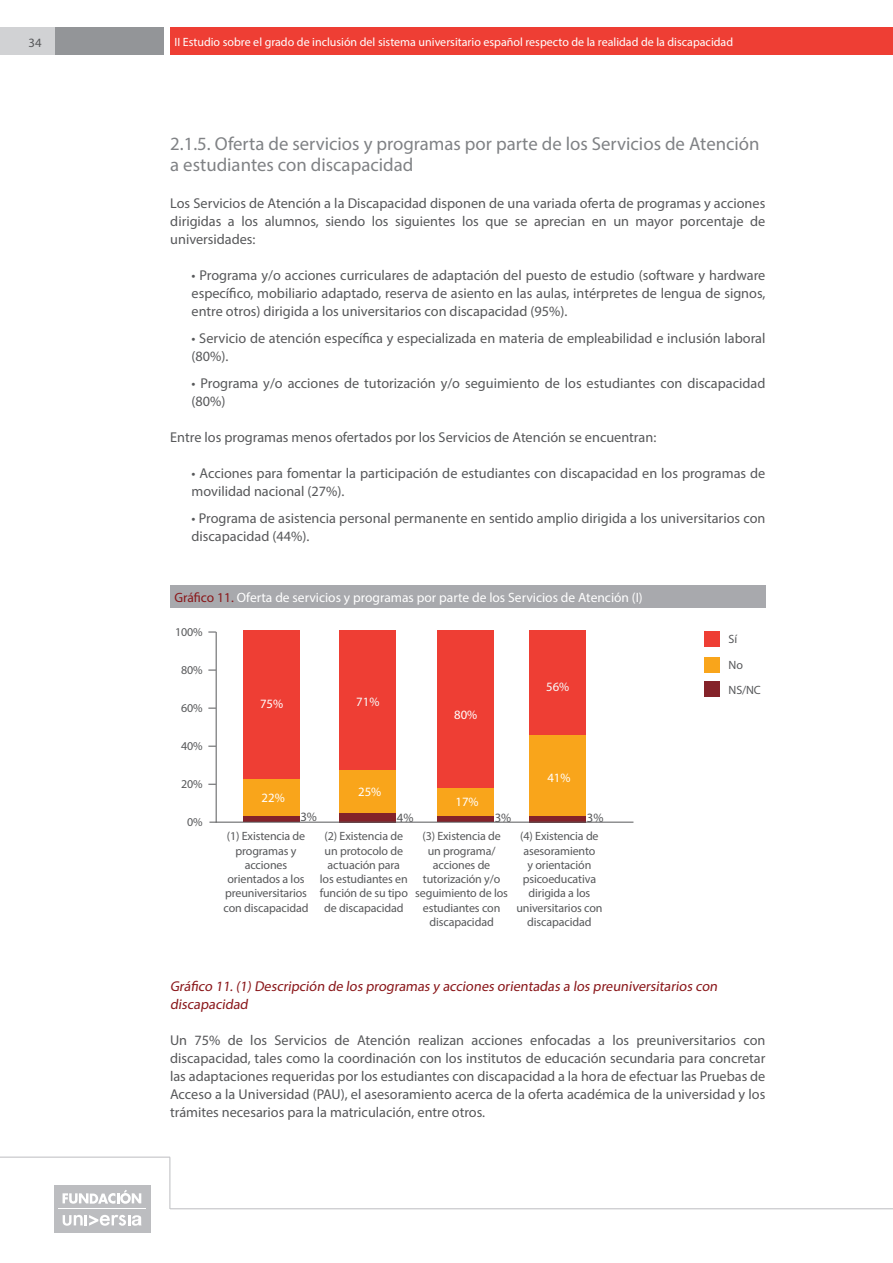
<style>
.page{position:relative;width:893px;height:1263px;background:#fff}
.page>*{position:absolute;margin:0;border:0;box-sizing:border-box;transform-origin:0 0}
.t1{font:18.75px/21px "Myriad Pro";color:#808285}
.t2{font:14.25px/18px "Myriad Pro";color:#57585a}
.t3{font:14.25px/18px "Myriad Pro";color:#8a171a}
.t4{font:13.5px "Myriad Pro";color:#fff}
.t5{font:12.75px "Myriad Pro";color:#fff}
.t6{font:12.75px "Myriad Pro";color:#57585a}
.t7{font:12.75px "Myriad Pro";color:#f6fbfb}
.t8{font:12px/26px "Myriad Pro";letter-spacing:-.01em;color:#57585a}
.t9{font:12px "Myriad Pro";color:#fff}
.s1{color:#8a171a}
</style>
<div class="page">
<hr style="left:170px;top:1208px;width:723px;height:1px;background:#bcbdc0">
<hr style="left:0;top:1157px;width:170px;height:1px;background:#bcbdc0">
<hr style="left:170px;top:1157px;width:1px;height:52px;background:#bcbdc0">
<div style="left:54px;top:1185px;width:96px;height:47px;background:#bcbdc0"></div>
<svg style="left:63px;top:1215px;width:79px;height:11px"></svg>
<svg style="left:63px;top:1190px;width:78px;height:14px"></svg>
<hr style="left:58px;top:1209px;width:87px;height:1px;background:#fff">
<div style="left:170px;top:585px;width:595px;height:23px;background:#a8a9ad"></div>
<hr style="left:216px;top:632px;width:1px;height:190px;background:#57585a">
<div style="left:244px;top:630px;width:56px;height:153px;background:#ee3e34"></div>
<div style="left:340px;top:630px;width:56px;height:148px;background:#ee3e34"></div>
<div style="left:438px;top:630px;width:56px;height:158px;background:#ee3e34"></div>
<div style="left:530px;top:630px;width:56px;height:106px;background:#ee3e34"></div>
<div style="left:244px;top:778px;width:56px;height:38px;background:#f9a51b"></div>
<div style="left:340px;top:770px;width:56px;height:45px;background:#f9a51b"></div>
<div style="left:438px;top:788px;width:56px;height:29px;background:#f9a51b"></div>
<div style="left:530px;top:736px;width:56px;height:80px;background:#f9a51b"></div>
<div style="left:244px;top:816px;width:56px;height:6px;background:#842229"></div>
<div style="left:340px;top:813px;width:56px;height:9px;background:#842229"></div>
<div style="left:438px;top:816px;width:56px;height:6px;background:#842229"></div>
<div style="left:530px;top:816px;width:56px;height:6px;background:#842229"></div>
<div style="left:704px;top:631px;width:16px;height:16px;background:#ee3e34"></div>
<div style="left:704px;top:657px;width:16px;height:15px;background:#f9a51b"></div>
<div style="left:704px;top:681px;width:16px;height:16px;background:#842229"></div>
<hr style="left:209px;top:822px;width:424px;height:1px;background:#57585a">
<div style="left:54px;top:27px;width:110px;height:27px;background:#939598"></div>
<div style="left:0;top:27px;width:54px;height:27px;background:#d1d2d4"></div>
<div style="left:170px;top:27px;width:723px;height:27px;background:#ee3e34"></div>
<p class="t6" style="left:29px;top:35px;width:15px">34</p>
<p class="t9" style="left:175px;top:35px;width:560px">II Estudio sobre el grado de inclusión del sistema universitario español respecto de la realidad de la discapacidad</p>
<h3 class="t1" style="left:170px;top:133px;width:591px">2.1.5. Oferta de servicios y programas por parte de los Servicios de Atención a estudiantes con discapacidad</h3>
<p class="t2" style="left:170px;top:194px;width:597px;text-align:justify">Los Servicios de Atención a la Discapacidad disponen de una variada oferta de programas y acciones dirigidas a los alumnos, siendo los siguientes los que se aprecian en un mayor porcentaje de universidades:</p>
<p class="t2" style="left:192px;top:266px;width:575px;text-align:justify">• Programa y/o acciones curriculares de adaptación del puesto de estudio (software y hardware específico, mobiliario adaptado, reserva de asiento en las aulas, intérpretes de lengua de signos, entre otros) dirigida a los universitarios con discapacidad (95%).</p>
<p class="t2" style="left:192px;top:329px;width:575px">• Servicio de atención específica y especializada en materia de empleabilidad e inclusión laboral (80%).</p>
<p class="t2" style="left:192px;top:374px;width:575px">• Programa y/o acciones de tutorización y/o seguimiento de los estudiantes con discapacidad (80%)</p>
<p class="t2" style="left:170px;top:428px;width:487px">Entre los programas menos ofertados por los Servicios de Atención se encuentran:</p>
<p class="t2" style="left:192px;top:464px;width:575px">• Acciones para fomentar la participación de estudiantes con discapacidad en los programas de movilidad nacional (27%).</p>
<p class="t2" style="left:192px;top:509px;width:575px">• Programa de asistencia personal permanente en sentido amplio dirigida a los universitarios con discapacidad (44%).</p>
<p class="t4" style="left:174px;top:589px;width:470px"><span class="s1">Gráfico 11.</span> Oferta de servicios y programas por parte de los Servicios de Atención (I)</p>
<p class="t8" style="left:175px;top:618px;width:29px">100%</p>
<p class="t8" style="left:181px;top:656px;width:23px">80%</p>
<p class="t8" style="left:181px;top:695px;width:23px">60%</p>
<p class="t8" style="left:181px;top:733px;width:23px">40%</p>
<p class="t8" style="left:181px;top:771px;width:23px">20%</p>
<p class="t8" style="left:187px;top:809px;width:17px">0%</p>
<p class="t8" style="left:729px;top:626px;width:16px">Sí<br>No</p>
<p class="t5" style="left:260px;top:696px;width:25px">75%</p>
<p class="t7" style="left:356px;top:694px;width:25px">71%</p>
<p class="t5" style="left:454px;top:707px;width:25px">80%</p>
<p class="t7" style="left:546px;top:679px;width:25px">56%</p>
<p class="t8" style="left:729px;top:676px;width:34px">NS/NC</p>
<p class="t5" style="left:547px;top:769px;width:25px">41%</p>
<p class="t5" style="left:358px;top:783px;width:25px">25%</p>
<p class="t5" style="left:262px;top:790px;width:25px">22%</p>
<p class="t5" style="left:456px;top:794px;width:25px">17%</p>
<p class="t6" style="left:300px;top:809px;width:18px">3%</p>
<p class="t6" style="left:397px;top:810px;width:18px">4%</p>
<p class="t6" style="left:495px;top:810px;width:18px">3%</p>
<p class="t6" style="left:587px;top:810px;width:18px">3%</p>
<p class="t8" style="left:227px;top:823px;width:80px">(1) Existencia de</p>
<p class="t8" style="left:325px;top:823px;width:80px">(2) Existencia de</p>
<p class="t8" style="left:422px;top:823px;width:80px">(3) Existencia de</p>
<p class="t8" style="left:520px;top:823px;width:80px">(4) Existencia de</p>
<p class="t8" style="left:235px;top:837px;width:63px">programas y</p>
<p class="t8" style="left:325px;top:837px;width:80px">un protocolo de</p>
<p class="t8" style="left:428px;top:837px;width:69px">un programa/</p>
<p class="t8" style="left:523px;top:837px;width:74px">asesoramiento</p>
<p class="t8" style="left:245px;top:852px;width:44px">acciones</p>
<p class="t8" style="left:328px;top:852px;width:74px">actuación para</p>
<p class="t8" style="left:433px;top:852px;width:59px">acciones de</p>
<p class="t8" style="left:527px;top:852px;width:65px">y orientación</p>
<p class="t8" style="left:227px;top:866px;width:79px">orientados a los</p>
<p class="t8" style="left:320px;top:866px;width:89px">los estudiantes en</p>
<p class="t8" style="left:423px;top:866px;width:79px">tutorización y/o</p>
<p class="t8" style="left:523px;top:866px;width:75px">psicoeducativa</p>
<p class="t8" style="left:225px;top:880px;width:284px">preuniversitarios función de su tipo seguimiento de los</p>
<p class="t8" style="left:528px;top:880px;width:63px">dirigida a los</p>
<p class="t8" style="left:224px;top:894px;width:86px">con discapacidad</p>
<p class="t8" style="left:324px;top:894px;width:81px">de discapacidad</p>
<p class="t8" style="left:423px;top:894px;width:79px">estudiantes con</p>
<p class="t8" style="left:516px;top:894px;width:88px">universitarios con</p>
<p class="t8" style="left:429px;top:909px;width:66px">discapacidad</p>
<p class="t8" style="left:527px;top:909px;width:66px">discapacidad</p>
<h4 class="t3" style="left:170px;top:977px;width:551px">Gráfico 11.(1)Descripción de los programas y acciones orientadas a los preuniversitarios con discapacidad</h4>
<p class="t2" style="left:170px;top:1031px;width:597px;text-align:justify">Un 75% de los Servicios de Atención realizan acciones enfocadas a los preuniversitarios con discapacidad, tales como la coordinación con los institutos de educación secundaria para concretar las adaptaciones requeridas por los estudiantes con discapacidad a la hora de efectuar las Pruebas de Acceso a la Universidad (PAU), el asesoramiento acerca de la oferta académica de la universidad y los trámites necesarios para la matriculación, entre otros.</p>
</div>
